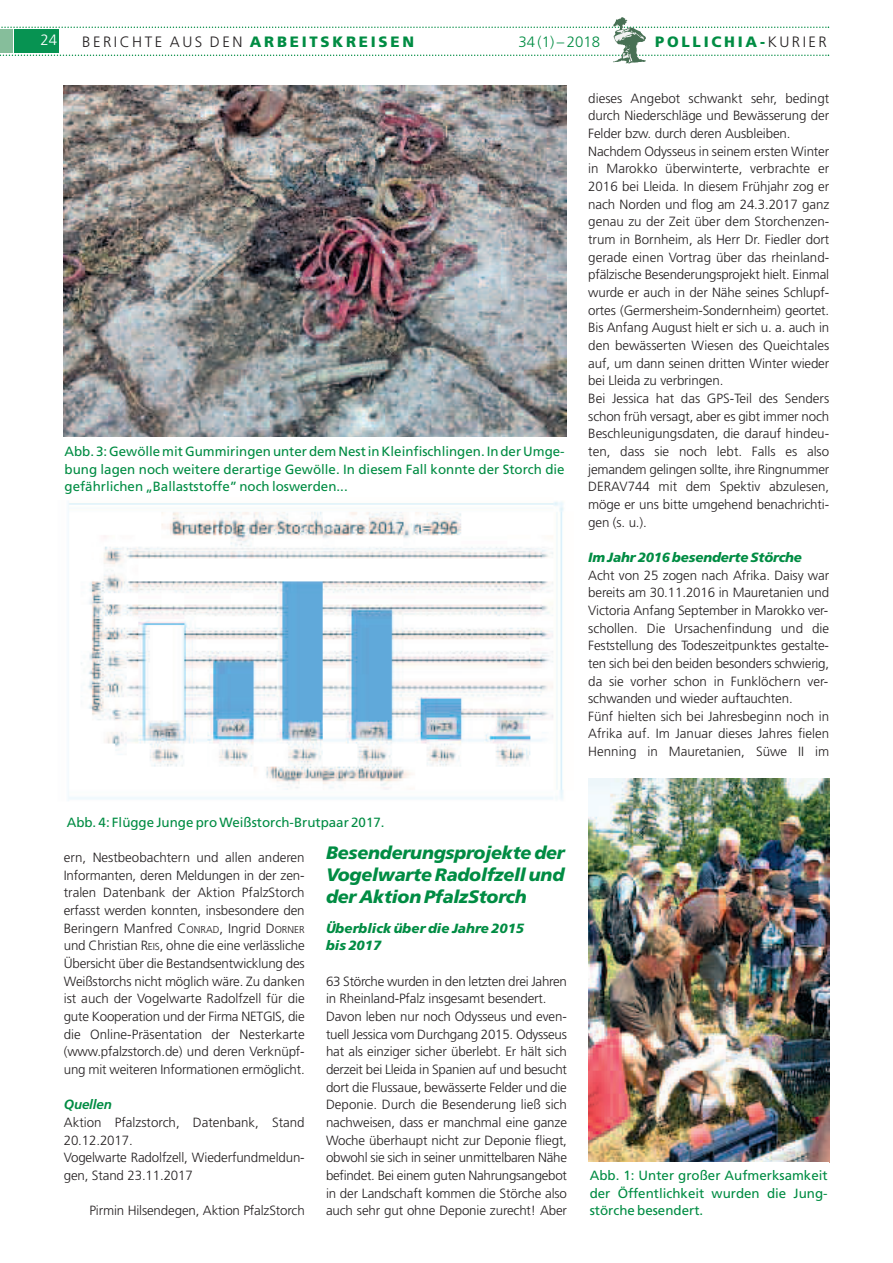
<style>
.page{position:relative;width:893px;height:1263px;background:#fff}
.page>*{position:absolute;margin:0;border:0;box-sizing:border-box;transform-origin:0 0}
.t1{font:italic 900 18px/21.6px "Frutiger";letter-spacing:-.01em;color:#008c43;text-align:justify}
.t2{font:300 15px "Frutiger";letter-spacing:.165em;color:#231f20}
.t3{font:900 15px "Frutiger";letter-spacing:.185em;color:#008c43}
.t4{font:300 15px "Frutiger";color:#008c43}
.t5{font:300 15px "Frutiger";color:#fff}
.t6{font:300 13.35px/17.7px "Frutiger";letter-spacing:-.01em;color:#231f20}
.t7{font:13.35px/17.7px "Frutiger";color:#008c43;text-align:justify}
.t8{font:italic 900 13.35px/17.7px "Frutiger";color:#008c43}
.t9{font:italic 700 13.35px "Frutiger";letter-spacing:-.01em;color:#008c43}
.s1{font-weight:900;color:#008c43}
.s2{font-weight:300;color:#231f20}
.s3{font-size:10.05px}
</style>
<div class="page">
<svg style="left:0;top:17px;width:829px;height:47px"></svg>
<img style="left:63px;top:85px;width:503px;height:352px">
<img style="left:588px;top:779px;width:241px;height:383px">
<img style="left:68px;top:501px;width:496px;height:300px">
<p class="t5" style="left:41px;top:33px;width:18px">24</p>
<p class="t2" style="left:82px;top:34px;width:333px">BERICHTE AUS DEN <span class="s1">ARBEITSKREISEN</span></p>
<p class="t4" style="left:518px;top:34px;width:83px">34 (1) – 2018</p>
<p class="t3" style="left:655px;top:33px;width:173px">POLLICHIA-<span class="s2">KURIER</span></p>
<p class="t7" style="left:65px;top:442px;width:502px">Abb. 3: Gewölle mit Gummiringen unter dem Nest in Kleinfischlingen. In der Umge&shy;bung lagen noch weitere derartige Gewölle. In diesem Fall konnte der Storch die gefährlichen „Ballaststoffe” noch loswerden...</p>
<p class="t6" style="left:588px;top:90px;width:242px">dieses Angebot schwankt sehr, bedingt durch Niederschläge und Bewässerung der Felder bzw. durch deren Ausbleiben.<br>Nachdem Odysseus in seinem ersten Winter in Marokko überwinterte, verbrachte er 2016 bei Lleida. In diesem Frühjahr zog er nach Norden und flog am 24.3.2017 ganz genau zu der Zeit über dem Storchenzen&shy;trum in Bornheim, als Herr Dr. Fiedler dort gerade einen Vortrag über das rheinland&shy;pfälzische Besenderungsprojekt hielt. Einmal wurde er auch in der Nähe seines Schlupf&shy;ortes (Germersheim-Sondernheim) geortet.<br>Bis Anfang August hielt er sich u. a. auch in den bewässerten Wiesen des Queichtales auf, um dann seinen dritten Winter wieder bei Lleida zu verbringen.<br>Bei Jessica hat das GPS-Teil des Senders schon früh versagt, aber es gibt immer noch Beschleunigungsdaten, die darauf hindeu&shy;ten, dass sie noch lebt. Falls es also jemandem gelingen sollte, ihre Ringnummer DERAV744 mit dem Spektiv abzulesen, möge er uns bitte umgehend benachrichti&shy;gen (s. u.).</p>
<p class="t8" style="left:588px;top:548px;width:215px">Im Jahr 2016 besenderte Störche</p>
<p class="t6" style="left:588px;top:566px;width:242px">Acht von 25 zogen nach Afrika. Daisy war bereits am 30.11.2016 in Mauretanien und Victoria Anfang September in Marokko ver&shy;schollen. Die Ursachenfindung und die Feststellung des Todeszeitpunktes gestalte&shy;ten sich bei den beiden besonders schwierig, da sie vorher schon in Funklöchern ver&shy;schwanden und wieder auftauchten.<br>Fünf hielten sich bei Jahresbeginn noch in Afrika auf. Im Januar dieses Jahres fielen Henning in Mauretanien, Süwe II im</p>
<p class="t7" style="left:67px;top:814px;width:319px">Abb. 4: Flügge Junge pro Weißstorch-Brutpaar 2017.</p>
<p class="t6" style="left:64px;top:849px;width:242px;text-align:justify">ern, Nestbeobachtern und allen anderen Informanten, deren Meldungen in der zen&shy;tralen Datenbank der Aktion PfalzStorch erfasst werden konnten, insbesondere den Beringern Manfred C<span class="s3">ONRAD</span>, Ingrid D<span class="s3">ORNER </span>und Christian R<span class="s3">EIS</span>, ohne die eine verlässliche Übersicht über die Bestandsentwicklung des Weißstorchs nicht möglich wäre. Zu danken ist auch der Vogelwarte Radolfzell für die gute Kooperation und der Firma NETGIS, die die Online-Präsentation der Nesterkarte (www.pfalzstorch.de) und deren Verknüpf&shy;ung mit weiteren Informationen ermöglicht.</p>
<p class="t9" style="left:64px;top:1099px;width:50px">Quellen</p>
<p class="t6" style="left:64px;top:1114px;width:242px">Aktion Pfalzstorch, Datenbank, Stand<br>20.12.2017.<br>Vogelwarte Radolfzell, Wiederfundmeldun&shy;gen, Stand 23.11.2017</p>
<p class="t6" style="left:89px;top:1202px;width:217px">Pirmin Hilsendegen, Aktion PfalzStorch</p>
<h1 class="t1" style="left:326px;top:843px;width:240px">Besenderungsprojekte der Vogelwarte Radolfzell und der Aktion PfalzStorch</h1>
<p class="t8" style="left:326px;top:919px;width:199px">Überblick über die Jahre 2015 bis 2017</p>
<p class="t6" style="left:326px;top:973px;width:243px">63 Störche wurden in den letzten drei Jahren in Rheinland-Pfalz insgesamt besendert.<br>Davon leben nur noch Odysseus und even&shy;tuell Jessica vom Durchgang 2015. Odysseus hat als einziger sicher überlebt. Er hält sich derzeit bei Lleida in Spanien auf und besucht dort die Flussaue, bewässerte Felder und die Deponie. Durch die Besenderung ließ sich nachweisen, dass er manchmal eine ganze Woche überhaupt nicht zur Deponie fliegt, obwohl sie sich in seiner unmittelbaren Nähe befindet. Bei einem guten Nahrungsangebot in der Landschaft kommen die Störche also auch sehr gut ohne Deponie zurecht! Aber</p>
<p class="t7" style="left:590px;top:1167px;width:239px">Abb. 1: Unter großer Aufmerksamkeit der Öffentlichkeit wurden die Jung&shy;störche besendert.</p>
</div>
